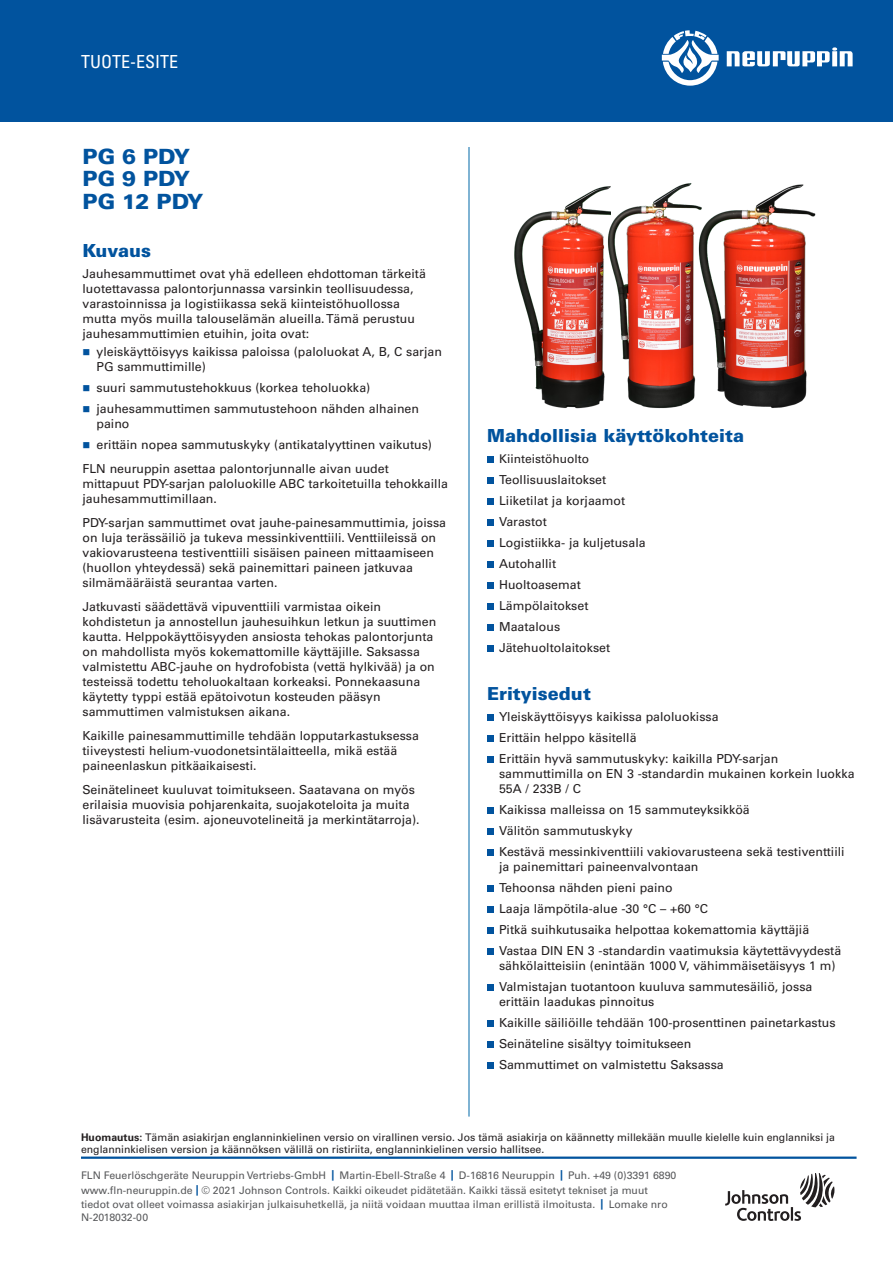
<style>
.page{position:relative;width:893px;height:1263px;background:#fff}
.page>*{position:absolute;margin:0;border:0;box-sizing:border-box;transform-origin:0 0}
._02_Data_Sheet_Heade{font:900 21px "Univers LT Std";color:#01539e}
._03_12_pt_Blue_Heade{font:900 18px "Univers LT Std";color:#01539e}
._01_DATA_SHEET{font:condensed 18px "Univers LT Std";color:#fff}
._06_Text_8_25{font:12.3px/15px "Univers LT Std";color:#231f20}
._08_Bullet_Text{font:12.3px/15px "Univers LT Std";color:#231f20}
._05_Text_1st_Graph{font:12.3px/15px "Univers LT Std";color:#231f20}
._07_Bullet_Text_1st{font:12.3px/15px "Univers LT Std";color:#231f20}
._07_Bullet_Text_1st-2{font:12px "Univers LT Std";color:#231f20}
._27_Tagline-Boilerpl{font:10.5px/13.4px "Univers LT Std";color:#57585a}
._27_Tagline-Boilerpl-2{font:10.5px/12.3px "Univers LT Std";color:#231f20}
.s1{color:#01539e}
.s2{font-weight:700}
.s3{font-weight:700;color:#01539e}
</style>
<div class="page">
<hr style="left:469px;top:147px;width:1px;height:969px;background:#0068a9">
<hr style="left:81px;top:1156px;width:775px;height:3px;background:#01539e">
<svg style="left:725px;top:1173px;width:109px;height:48px"></svg>
<div style="left:0;top:0;width:893px;height:122px;background:#01539e"></div>
<svg style="left:487px;top:456px;width:6px;height:6px"></svg>
<svg style="left:487px;top:477px;width:6px;height:6px"></svg>
<svg style="left:487px;top:498px;width:6px;height:6px"></svg>
<svg style="left:487px;top:519px;width:6px;height:6px"></svg>
<svg style="left:487px;top:540px;width:6px;height:6px"></svg>
<svg style="left:487px;top:561px;width:6px;height:6px"></svg>
<svg style="left:487px;top:582px;width:6px;height:6px"></svg>
<svg style="left:487px;top:603px;width:6px;height:6px"></svg>
<svg style="left:487px;top:624px;width:6px;height:6px"></svg>
<svg style="left:487px;top:645px;width:6px;height:6px"></svg>
<svg style="left:487px;top:714px;width:6px;height:6px"></svg>
<svg style="left:487px;top:735px;width:6px;height:6px"></svg>
<svg style="left:487px;top:756px;width:6px;height:6px"></svg>
<svg style="left:487px;top:807px;width:6px;height:6px"></svg>
<svg style="left:487px;top:828px;width:6px;height:6px"></svg>
<svg style="left:487px;top:849px;width:6px;height:6px"></svg>
<svg style="left:487px;top:885px;width:6px;height:6px"></svg>
<svg style="left:487px;top:906px;width:6px;height:6px"></svg>
<svg style="left:487px;top:927px;width:6px;height:6px"></svg>
<svg style="left:487px;top:948px;width:6px;height:6px"></svg>
<svg style="left:487px;top:984px;width:6px;height:6px"></svg>
<svg style="left:487px;top:1020px;width:6px;height:6px"></svg>
<svg style="left:487px;top:1041px;width:6px;height:6px"></svg>
<svg style="left:487px;top:1062px;width:6px;height:6px"></svg>
<img style="left:514px;top:197px;width:67px;height:212px">
<img style="left:708px;top:184px;width:108px;height:224px">
<img style="left:581px;top:183px;width:127px;height:226px">
<svg style="left:662px;top:30px;width:57px;height:56px"></svg>
<svg style="left:727px;top:47px;width:126px;height:20px"></svg>
<p class="_01_DATA_SHEET" style="left:81px;top:50px;width:99px">TUOTE-ESITE</p>
<p class="_02_Data_Sheet_Heade" style="left:82px;top:143px;width:109px">PG 6 PDY</p>
<p class="_02_Data_Sheet_Heade" style="left:82px;top:165px;width:109px">PG 9 PDY</p>
<p class="_02_Data_Sheet_Heade" style="left:82px;top:188px;width:123px">PG 12 PDY</p>
<p class="_03_12_pt_Blue_Heade" style="left:82px;top:239px;width:70px">Kuvaus</p>
<p class="_05_Text_1st_Graph" style="left:82px;top:266px;width:345px">Jauhesammuttimet ovat yhä edelleen ehdottoman tärkeitä luotettavassa palontorjunnassa varsinkin teollisuudessa, varastoinnissa ja logistiikassa sekä kiinteistöhuollossa mutta myös muilla talouselämän alueilla. Tämä perustuu jauhesammuttimien etuihin, joita ovat:</p>
<p class="_07_Bullet_Text_1st" style="left:97px;top:344px;width:347px;text-indent:-14px"><span class="s1">■</span> yleiskäyttöisyys kaikissa paloissa (paloluokat A, B, C sarjan<br>PG sammuttimille)</p>
<p class="_08_Bullet_Text" style="left:82px;top:380px;width:289px"><span class="s1">■</span> suuri sammutustehokkuus (korkea teholuokka)</p>
<p class="_08_Bullet_Text" style="left:97px;top:401px;width:324px;text-indent:-14px"><span class="s1">■</span> jauhesammuttimen sammutustehoon nähden alhainen paino</p>
<p class="_08_Bullet_Text" style="left:82px;top:437px;width:351px"><span class="s1">■</span> erittäin nopea sammutuskyky (antikatalyyttinen vaikutus)</p>
<p class="_06_Text_8_25" style="left:82px;top:461px;width:367px">FLN neuruppin asettaa palontorjunnalle aivan uudet mittapuut PDY-sarjan paloluokille ABC tarkoitetuilla tehokkailla jauhesammuttimillaan.</p>
<p class="_06_Text_8_25" style="left:82px;top:515px;width:365px">PDY-sarjan sammuttimet ovat jauhe-painesammuttimia, joissa on luja terässäiliö ja tukeva messinkiventtiili. Venttiileissä on vakiovarusteena testiventtiili sisäisen paineen mittaamiseen (huollon yhteydessä) sekä painemittari paineen jatkuvaa silmämääräistä seurantaa varten.</p>
<p class="_06_Text_8_25" style="left:82px;top:599px;width:355px">Jatkuvasti säädettävä vipuventtiili varmistaa oikein kohdistetun ja annostellun jauhesuihkun letkun ja suuttimen kautta. Helppokäyttöisyyden ansiosta tehokas palontorjunta on mahdollista myös kokemattomille käyttäjille. Saksassa valmistettu ABC-jauhe on hydrofobista (vettä hylkivää) ja on testeissä todettu teholuokaltaan korkeaksi. Ponnekaasuna käytetty typpi estää epätoivotun kosteuden pääsyn sammuttimen valmistuksen aikana.</p>
<p class="_06_Text_8_25" style="left:82px;top:728px;width:338px">Kaikille painesammuttimille tehdään lopputarkastuksessa tiiveystesti helium-vuodonetsintälaitteella, mikä estää paineenlaskun pitkäaikaisesti.</p>
<p class="_06_Text_8_25" style="left:82px;top:782px;width:339px">Seinätelineet kuuluvat toimitukseen. Saatavana on myös erilaisia muovisia pohjarenkaita, suojakoteloita ja muita lisävarusteita (esim. ajoneuvotelineitä ja merkintätarroja).</p>
<p class="_03_12_pt_Blue_Heade" style="left:487px;top:424px;width:259px">Mahdollisia käyttökohteita</p>
<p class="_07_Bullet_Text_1st-2" style="left:499px;top:452px;width:91px">Kiinteistöhuolto</p>
<p class="_08_Bullet_Text" style="left:499px;top:472px;width:109px">Teollisuuslaitokset</p>
<p class="_08_Bullet_Text" style="left:499px;top:493px;width:128px">Liiketilat ja korjaamot</p>
<p class="_08_Bullet_Text" style="left:499px;top:514px;width:49px">Varastot</p>
<p class="_08_Bullet_Text" style="left:499px;top:535px;width:148px">Logistiikka- ja kuljetusala</p>
<p class="_08_Bullet_Text" style="left:499px;top:556px;width:59px">Autohallit</p>
<p class="_08_Bullet_Text" style="left:499px;top:577px;width:83px">Huoltoasemat</p>
<p class="_08_Bullet_Text" style="left:499px;top:598px;width:91px">Lämpölaitokset</p>
<p class="_08_Bullet_Text" style="left:499px;top:619px;width:63px">Maatalous</p>
<p class="_08_Bullet_Text" style="left:499px;top:640px;width:113px">Jätehuoltolaitokset</p>
<p class="_03_12_pt_Blue_Heade" style="left:487px;top:682px;width:105px">Erityisedut</p>
<p class="_07_Bullet_Text_1st" style="left:499px;top:709px;width:221px">Yleiskäyttöisyys kaikissa paloluokissa</p>
<p class="_08_Bullet_Text" style="left:499px;top:730px;width:139px">Erittäin helppo käsitellä</p>
<p class="_08_Bullet_Text" style="left:499px;top:751px;width:357px">Erittäin hyvä sammutuskyky: kaikilla PDY-sarjan sammuttimilla on EN 3 -standardin mukainen korkein luokka<br>55A / 233B / C</p>
<p class="_08_Bullet_Text" style="left:499px;top:802px;width:252px">Kaikissa malleissa on 15 sammuteyksikköä</p>
<p class="_08_Bullet_Text" style="left:499px;top:823px;width:135px">Välitön sammutuskyky</p>
<p class="_08_Bullet_Text" style="left:499px;top:844px;width:347px">Kestävä messinkiventtiili vakiovarusteena sekä testiventtiili ja painemittari paineenvalvontaan</p>
<p class="_08_Bullet_Text" style="left:499px;top:880px;width:175px">Tehoonsa nähden pieni paino</p>
<p class="_08_Bullet_Text" style="left:499px;top:901px;width:211px">Laaja lämpötila-alue -30 °C – +60 °C</p>
<p class="_08_Bullet_Text" style="left:499px;top:922px;width:312px">Pitkä suihkutusaika helpottaa kokemattomia käyttäjiä</p>
<p class="_08_Bullet_Text" style="left:499px;top:943px;width:344px">Vastaa DIN EN 3 -standardin vaatimuksia käytettävyydestä sähkölaitteisiin (enintään 1000 V, vähimmäisetäisyys 1 m)</p>
<p class="_08_Bullet_Text" style="left:499px;top:979px;width:315px">Valmistajan tuotantoon kuuluva sammutesäiliö, jossa erittäin laadukas pinnoitus</p>
<p class="_08_Bullet_Text" style="left:499px;top:1015px;width:338px">Kaikille säiliöille tehdään 100-prosenttinen painetarkastus</p>
<p class="_08_Bullet_Text" style="left:499px;top:1036px;width:194px">Seinäteline sisältyy toimitukseen</p>
<p class="_08_Bullet_Text" style="left:499px;top:1057px;width:226px">Sammuttimet on valmistettu Saksassa</p>
<p class="_27_Tagline-Boilerpl-2" style="left:81px;top:1131px;width:755px"><span class="s2">Huomautus:</span> Tämän asiakirjan englanninkielinen versio on virallinen versio. Jos tämä asiakirja on käännetty millekään muulle kielelle kuin englanniksi ja englanninkielisen version ja käännöksen välillä on ristiriita, englanninkielinen versio hallitsee.</p>
<p class="_27_Tagline-Boilerpl" style="left:81px;top:1169px;width:597px">FLN Feuerlöschgeräte Neuruppin Vertriebs-GmbH <span class="s3">|</span> Martin-Ebell-Straße 4 <span class="s3">|</span> D-16816 Neuruppin <span class="s3">|</span> Puh. +49 (0)3391 6890</p>
<p class="_27_Tagline-Boilerpl" style="left:81px;top:1184px;width:588px">www.fln-neuruppin.de <span class="s3">|</span> © 2021 Johnson Controls. Kaikki oikeudet pidätetään. Kaikki tässä esitetyt tekniset ja muut tiedot ovat olleet voimassa asiakirjan julkaisuhetkellä, ja niitä voidaan muuttaa ilman erillistä ilmoitusta. <span class="s3">|</span> Lomake nro<br>N-2018032-00</p>
</div>
